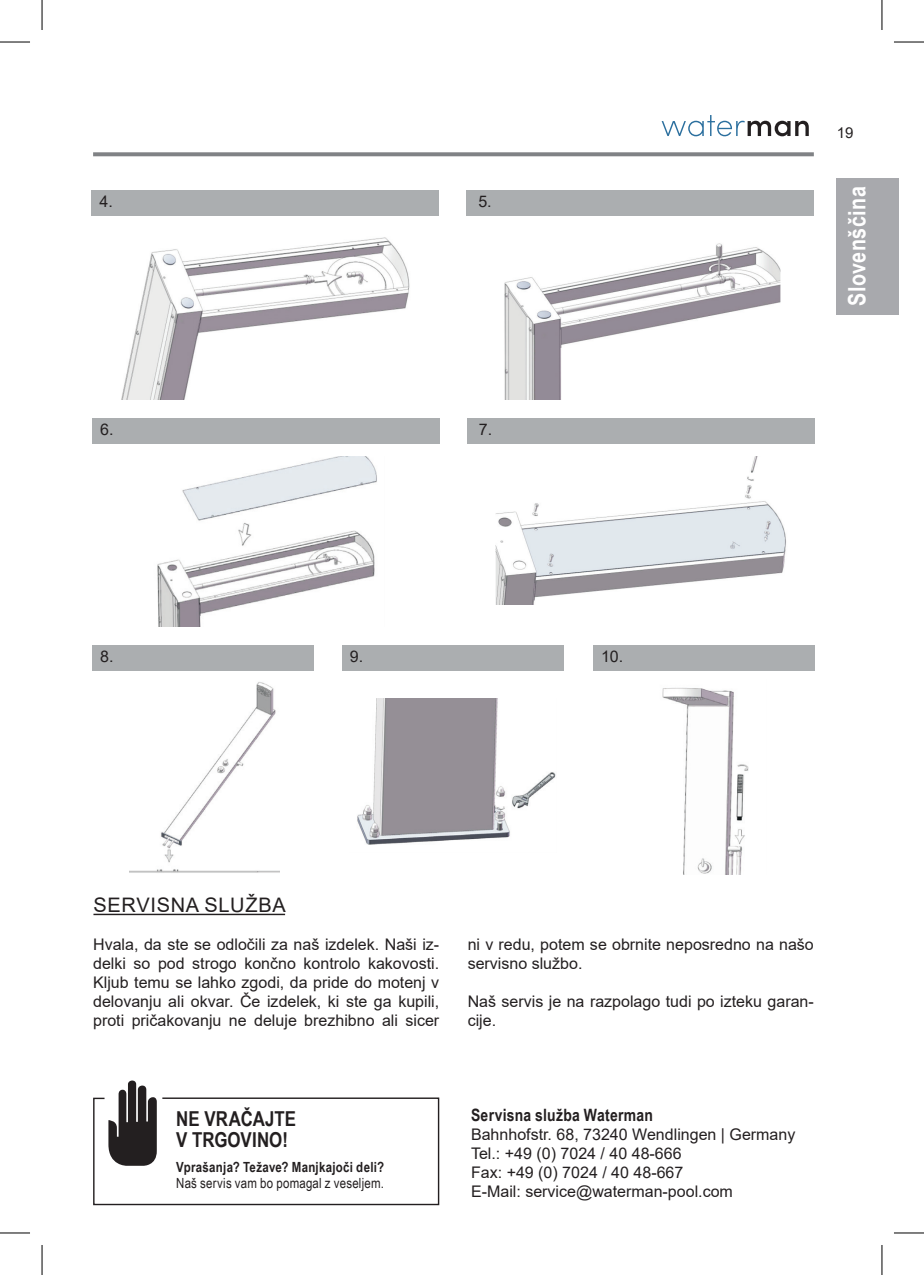
<style>
.page{position:relative;width:924px;height:1275px;background:#fff}
.page>*{position:absolute;margin:0;border:0;box-sizing:border-box;transform-origin:0 0}
.t1{font:700 24px "Arial Narrow";letter-spacing:.02em;color:#fff}
.t2{font:700 20.6px/20.6px "Arial Narrow";letter-spacing:.005em;color:#231f20}
.t3{font:20px "Arial";letter-spacing:.035em;color:#231f20}
.t4{font:700 17px "Arial Narrow";letter-spacing:.015em;color:#231f20}
.t5{font:16px/19px "Arial";color:#231f20}
.t6{font:15px "Arial";color:#231f20}
.t7{font:700 14px "Arial Narrow";letter-spacing:.02em;color:#231f20}
.t8{font:14px "Arial Narrow";letter-spacing:.015em;color:#231f20}
</style>
<div class="page">
<svg style="left:93px;top:152px;width:720px;height:4px;background:#898b8e"></svg>
<svg style="left:661px;top:115px;width:147px;height:21px"></svg>
<hr style="left:93px;top:913px;width:192px;height:2px;background:#231f20">
<svg style="left:93px;top:1080px;width:347px;height:126px"></svg>
<div style="left:836px;top:178px;width:62px;height:136px;background:#a8a9ad"></div>
<img style="left:121px;top:237px;width:289px;height:162px">
<div style="left:92px;top:190px;width:346px;height:26px;background:#abaeb0"></div>
<img style="left:504px;top:243px;width:276px;height:156px">
<div style="left:466px;top:190px;width:347px;height:26px;background:#abaeb0"></div>
<img style="left:157px;top:456px;width:220px;height:171px">
<div style="left:92px;top:418px;width:347px;height:26px;background:#abaeb0"></div>
<img style="left:495px;top:456px;width:291px;height:148px">
<div style="left:467px;top:418px;width:347px;height:26px;background:#abaeb0"></div>
<img style="left:129px;top:682px;width:151px;height:191px">
<div style="left:92px;top:645px;width:221px;height:25px;background:#abaeb0"></div>
<img style="left:357px;top:698px;width:199px;height:147px">
<div style="left:342px;top:645px;width:221px;height:25px;background:#abaeb0"></div>
<img style="left:662px;top:687px;width:87px;height:187px">
<div style="left:593px;top:645px;width:221px;height:25px;background:#abaeb0"></div>
<hr style="left:0;top:42px;width:30px;height:1px;background:#000">
<hr style="left:893px;top:42px;width:30px;height:1px;background:#000">
<hr style="left:0;top:1232px;width:30px;height:1px;background:#000">
<hr style="left:893px;top:1232px;width:30px;height:1px;background:#000">
<hr style="left:42px;top:0;width:1px;height:30px;background:#000">
<hr style="left:42px;top:1245px;width:1px;height:30px;background:#000">
<hr style="left:881px;top:0;width:1px;height:30px;background:#000">
<hr style="left:881px;top:1245px;width:1px;height:30px;background:#000">
<p class="t5" style="left:99px;top:192px;width:15px">4.</p>
<p class="t5" style="left:478px;top:192px;width:15px">5.</p>
<p class="t5" style="left:100px;top:420px;width:15px">6.</p>
<p class="t5" style="left:478px;top:420px;width:15px">7.</p>
<p class="t5" style="left:100px;top:647px;width:15px">8.</p>
<p class="t5" style="left:350px;top:647px;width:15px">9.</p>
<p class="t5" style="left:600px;top:647px;width:24px">10.</p>
<p class="t6" style="left:836px;top:122px;width:18px">19</p>
<h1 class="t1" style="left:838px;top:306px;width:121px;rotate:-90deg">Slovenščina</h1>
<p class="t3" style="left:93px;top:891px;width:194px">SERVISNA SLUŽBA</p>
<p class="t5" style="left:93px;top:935px;width:347px;text-align:justify">Hvala, da ste se odločili za naš izdelek. Naši iz&shy;delki so pod strogo končno kontrolo kakovosti.<br>Kljub temu se lahko zgodi, da pride do motenj v delovanju ali okvar. Če izdelek, ki ste ga kupili, proti pričakovanju ne deluje brezhibno ali sicer</p>
<p class="t5" style="left:467px;top:935px;width:347px">ni v redu, potem se obrnite neposredno na našo servisno službo.</p>
<p class="t5" style="left:467px;top:992px;width:347px">Naš servis je na razpolago tudi po izteku garan&shy;cije.</p>
<p class="t2" style="left:176px;top:1107px;width:121px">NE VRAČAJTE<br>V TRGOVINO!</p>
<p class="t7" style="left:176px;top:1156px;width:209px">Vprašanja? Težave? Manjkajoči deli?</p>
<p class="t8" style="left:176px;top:1172px;width:209px">Naš servis vam bo pomagal z veseljem.</p>
<p class="t4" style="left:471px;top:1102px;width:183px">Servisna služba Waterman</p>
<p class="t5" style="left:471px;top:1125px;width:326px">Bahnhofstr. 68, 73240 Wendlingen | Germany Tel.: +49 (0) 7024 / 40 48-666<br>Fax: +49 (0) 7024 / 40 48-667<br>E-Mail: service@waterman-pool.com</p>
</div>
